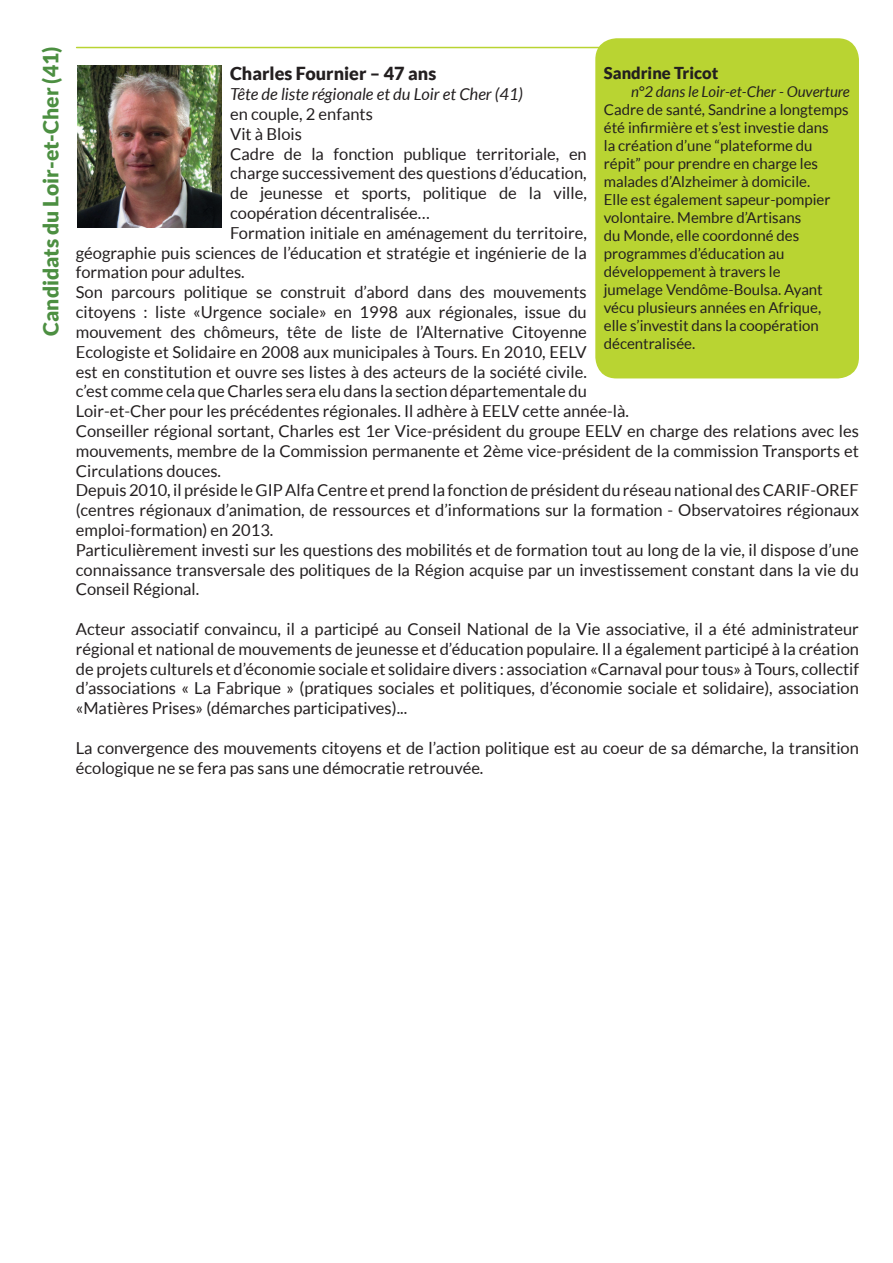
<style>
.page{position:relative;width:893px;height:1263px;background:#fff}
.page>*{position:absolute;margin:0;border:0;box-sizing:border-box;transform-origin:0 0}
.t1{font:900 21px "Lato";color:#4c8f41}
.t2{font:900 18px "Lato";color:#231f20}
.t3{font:16.5px/19.8px "Lato";color:#231f20;text-align:justify}
.t4{font:italic 16.5px "Lato";color:#231f20}
.t5{font:900 16.5px "Lato";color:#231f20}
.t6{font:15px/18px "Lato";color:#231f20}
.t7{font:italic 15px "Lato";color:#231f20}
</style>
<div class="page">
<div style="left:595px;top:38px;width:264px;height:340px;background:#b9d432;border-radius:21px"></div>
<hr style="left:77px;top:47px;width:545px;height:1px;background:#b9d432">
<img style="left:78px;top:66px;width:144px;height:161px">
<p class="t1" style="left:38px;top:336px;width:290px;rotate:-90deg">Candidats du Loir-et-Cher (41)</p>
<p class="t5" style="left:604px;top:63px;width:116px">Sandrine Tricot</p>
<p class="t7" style="left:631px;top:83px;width:220px">n°2 dans le Loir-et-Cher - Ouverture</p>
<p class="t6" style="left:604px;top:100px;width:246px">Cadre de santé, Sandrine a longtemps été infirmière et s’est investie dans<br>la création d’une “plateforme du répit” pour prendre en charge les malades d’Alzheimer à domicile.<br>Elle est également sapeur-pompier volontaire. Membre d’Artisans<br>du Monde, elle coordonné des programmes d’éducation au développement à travers le<br>jumelage Vendôme-Boulsa. Ayant vécu plusieurs années en Afrique,<br>elle s’investit dans la coopération décentralisée.</p>
<p class="t2" style="left:230px;top:63px;width:208px">Charles Fournier – 47 ans</p>
<p class="t4" style="left:230px;top:85px;width:295px">Tête de liste régionale et du Loir et Cher (41)</p>
<p class="t3" style="left:230px;top:104px;width:144px">en couple, 2 enfants</p>
<p class="t3" style="left:230px;top:124px;width:73px">Vit à Blois</p>
<p class="t3" style="left:230px;top:144px;width:358px">Cadre de la fonction publique territoriale, en</p>
<p class="t3" style="left:230px;top:163px;width:358px">charge successivement des questions d’éducation,</p>
<p class="t3" style="left:230px;top:183px;width:358px">de jeunesse et sports, politique de la ville,</p>
<p class="t3" style="left:230px;top:203px;width:201px">coopération décentralisée…</p>
<p class="t3" style="left:230px;top:223px;width:358px">Formation initiale en aménagement du territoire,</p>
<p class="t3" style="left:76px;top:243px;width:512px">géographie puis sciences de l’éducation et stratégie et ingénierie de la</p>
<p class="t3" style="left:76px;top:262px;width:170px">formation pour adultes.</p>
<p class="t3" style="left:76px;top:282px;width:512px">Son parcours politique se construit d’abord dans des mouvements</p>
<p class="t3" style="left:76px;top:302px;width:512px">citoyens : liste «Urgence sociale» en 1998 aux régionales, issue du</p>
<p class="t3" style="left:76px;top:322px;width:512px">mouvement des chômeurs, tête de liste de l’Alternative Citoyenne</p>
<p class="t3" style="left:76px;top:342px;width:512px">Ecologiste et Solidaire en 2008 aux municipales à Tours. En 2010, EELV</p>
<p class="t3" style="left:76px;top:361px;width:513px">est en constitution et ouvre ses listes à des acteurs de la société civile.</p>
<p class="t3" style="left:76px;top:381px;width:513px">c’est comme cela que Charles sera elu dans la section départementale du</p>
<p class="t3" style="left:76px;top:401px;width:555px">Loir-et-Cher pour les précédentes régionales. Il adhère à EELV cette année-là.</p>
<p class="t3" style="left:76px;top:421px;width:785px">Conseiller régional sortant, Charles est 1er Vice-président du groupe EELV en charge des relations avec les</p>
<p class="t3" style="left:76px;top:441px;width:785px">mouvements, membre de la Commission permanente et 2ème vice-président de la commission Transports et</p>
<p class="t3" style="left:76px;top:460px;width:147px">Circulations douces.</p>
<p class="t3" style="left:76px;top:480px;width:784px">Depuis 2010, il préside le GIP Alfa Centre et prend la fonction de président du réseau national des CARIF-OREF</p>
<p class="t3" style="left:76px;top:500px;width:785px">(centres régionaux d’animation, de ressources et d’informations sur la formation - Observatoires régionaux</p>
<p class="t3" style="left:76px;top:520px;width:199px">emploi-formation) en 2013.</p>
<p class="t3" style="left:76px;top:540px;width:784px">Particulièrement investi sur les questions des mobilités et de formation tout au long de la vie, il dispose d’une</p>
<p class="t3" style="left:76px;top:559px;width:785px">connaissance transversale des politiques de la Région acquise par un investissement constant dans la vie du</p>
<p class="t3" style="left:76px;top:579px;width:125px">Conseil Régional.</p>
<p class="t3" style="left:76px;top:619px;width:785px">Acteur associatif convaincu, il a participé au Conseil National de la Vie associative, il a été administrateur régional et national de mouvements de jeunesse et d’éducation populaire. Il a également participé à la création de projets culturels et d’économie sociale et solidaire divers : association «Carnaval pour tous» à Tours, collectif d’associations « La Fabrique » (pratiques sociales et politiques, d’économie sociale et solidaire), association «Matières Prises» (démarches participatives)...</p>
<p class="t3" style="left:76px;top:738px;width:785px">La convergence des mouvements citoyens et de l’action politique est au coeur de sa démarche, la transition écologique ne se fera pas sans une démocratie retrouvée.</p>
</div>
